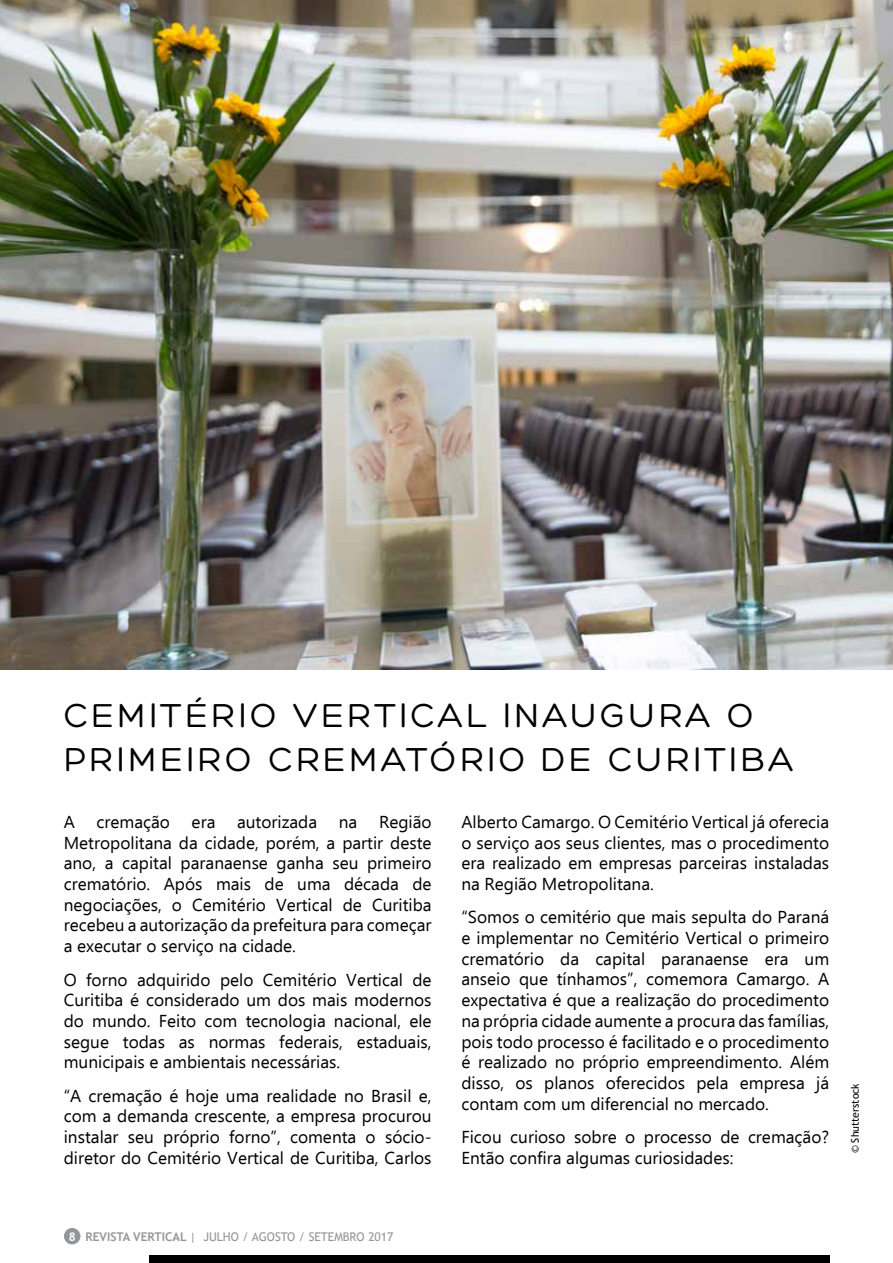
<style>
.page{position:relative;width:893px;height:1263px;background:#fff}
.page>*{position:absolute;margin:0;border:0;box-sizing:border-box;transform-origin:0 0}
.t1{font:36px/43.2px "Hero";letter-spacing:.09em;color:#000}
.t2{font:17.25px/20.7px "Ebrima";color:#000;text-align:justify}
.t3{font:12px "Trebuchet MS";color:#939598}
.t4{font:10.5px "Trebuchet MS";color:#000}
.s1{font-weight:700;color:#fff}
.s2{font-weight:700}
</style>
<div class="page">
<div style="left:64px;top:1228px;width:16px;height:16px;background:#939598;border-radius:50%"></div>
<img style="left:0;top:0;width:893px;height:669px">
<div style="left:149px;top:1256px;width:680px;height:7px;background:#000"></div>
<h1 class="t1" style="left:64px;top:694px;width:731px">CEMITÉRIO VERTICAL INAUGURA O<br>PRIMEIRO CREMATÓRIO DE CURITIBA</h1>
<p class="t2" style="left:64px;top:812px;width:13px">A</p>
<p class="t2" style="left:97px;top:812px;width:75px">cremação</p>
<p class="t2" style="left:192px;top:812px;width:25px">era</p>
<p class="t2" style="left:237px;top:812px;width:82px">autorizada</p>
<p class="t2" style="left:339px;top:812px;width:20px">na</p>
<p class="t2" style="left:64px;top:812px;width:369px;text-indent:315px">Região Metropolitana da cidade, porém, a partir deste ano, a capital paranaense ganha seu primeiro crematório. Após mais de uma década de negociações, o Cemitério Vertical de Curitiba recebeu a autorização da prefeitura para começar a executar o serviço na cidade.</p>
<p class="t2" style="left:64px;top:970px;width:369px">O forno adquirido pelo Cemitério Vertical de Curitiba é considerado um dos mais modernos do mundo. Feito com tecnologia nacional, ele segue todas as normas federais, estaduais, municipais e ambientais necessárias.</p>
<p class="t2" style="left:64px;top:1086px;width:369px">“A cremação é hoje uma realidade no Brasil e, com a demanda crescente, a empresa procurou instalar seu próprio forno”, comenta o sócio&shy;diretor do Cemitério Vertical de Curitiba, Carlos</p>
<p class="t2" style="left:461px;top:812px;width:369px">Alberto Camargo. O Cemitério Vertical já oferecia o serviço aos seus clientes, mas o procedimento era realizado em empresas parceiras instaladas na Região Metropolitana.</p>
<p class="t2" style="left:461px;top:908px;width:369px">“Somos o cemitério que mais sepulta do Paraná e implementar no Cemitério Vertical o primeiro crematório da capital paranaense era um anseio que tínhamos”, comemora Camargo. A expectativa é que a realização do procedimento na própria cidade aumente a procura das famílias, pois todo processo é facilitado e o procedimento é realizado no próprio empreendimento. Além disso, os planos oferecidos pela empresa já contam com um diferencial no mercado.</p>
<p class="t2" style="left:461px;top:1128px;width:369px">Ficou curioso sobre o processo de cremação?<br>Então confira algumas curiosidades:</p>
<p class="t4" style="left:849px;top:1153px;width:71px;rotate:-90deg">© Shutterstock</p>
<p class="t3" style="left:69px;top:1230px;width:326px"><span class="s1">8</span> <span class="s2">REVISTA VERTICAL</span> | JULHO / AGOSTO / SETEMBRO 2017</p>
</div>
